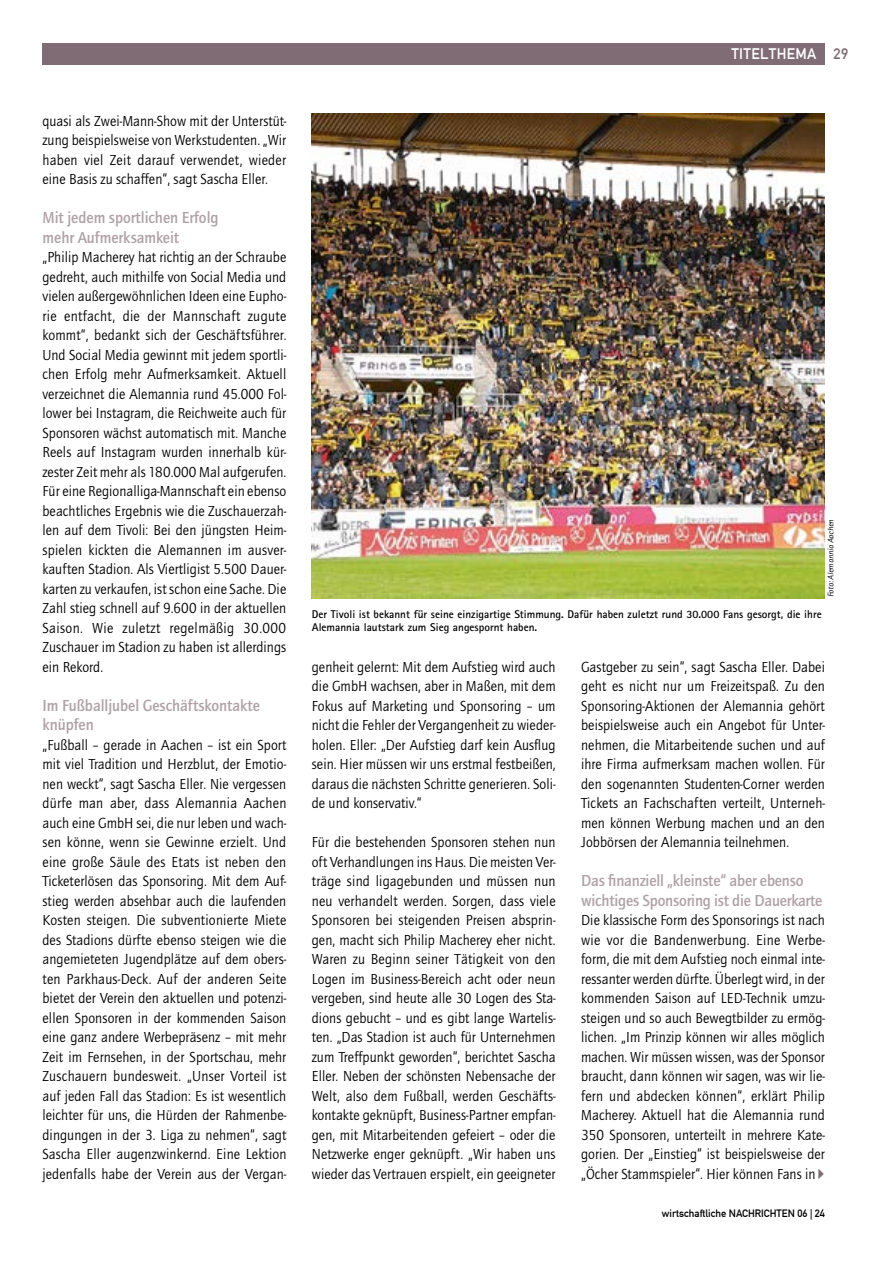
<style>
.page{position:relative;width:893px;height:1263px;background:#fff}
.page>*{position:absolute;margin:0;border:0;box-sizing:border-box;transform-origin:0 0}
.Zwischentitel{font:500 16.5px/19.5px "Quay Sans ITC Std";color:#afa1a7;scale:.95 1}
.Grundtext_Inhalt{font:15px/19.5px "Quay Sans ITC Std";letter-spacing:.005em;color:#000;text-align:justify;scale:.95 1}
.t1{font:15px "DIN1451 Com Mittelschrift";letter-spacing:.025em;color:#fff}
.t2{font:700 11.25px/12.8px "Rotis Sans Serif Std";color:#000}
.t3{font:10.5px "DIN1451 Com Mittelschrift";color:#000}
.Fotoverweis{font:italic 8.25px "Rotis Sans Serif Std";color:#000}
.s1{color:#806c74}
.s2{font-family:"Arial";color:#806c74}
</style>
<div class="page">
<div style="left:43px;top:43px;width:782px;height:22px;background:#806c74"></div>
<img style="left:312px;top:113px;width:513px;height:485px">
<p class="Grundtext_Inhalt" style="left:43px;top:111px;width:258px">quasi als Zwei-Mann-Show mit der Unterstüt&shy;zung beispielsweise von Werkstudenten. „Wir haben viel Zeit darauf verwendet, wieder eine Basis zu schaffen“, sagt Sascha Eller.</p>
<p class="Zwischentitel" style="left:43px;top:208px;width:187px">Mit jedem sportlichen Erfolg mehr Aufmerksamkeit</p>
<p class="Grundtext_Inhalt" style="left:43px;top:248px;width:258px">„Philip Macherey hat richtig an der Schraube gedreht, auch mithilfe von Social Media und vielen außergewöhnlichen Ideen eine Eupho&shy;rie entfacht, die der Mannschaft zugute kommt“, bedankt sich der Geschäftsführer.<br>Und Social Media gewinnt mit jedem sportli&shy;chen Erfolg mehr Aufmerksamkeit. Aktuell verzeichnet die Alemannia rund 45.000 Fol&shy;lower bei Instagram, die Reichweite auch für Sponsoren wächst automatisch mit. Manche Reels auf Instagram wurden innerhalb kür&shy;zester Zeit mehr als 180.000 Mal aufgerufen.<br>Für eine Regionalliga-Mannschaft ein ebenso beachtliches Ergebnis wie die Zuschauerzah&shy;len auf dem Tivoli: Bei den jüngsten Heim&shy;spielen kickten die Alemannen im ausver&shy;kauften Stadion. Als Viertligist 5.500 Dauer&shy;karten zu verkaufen, ist schon eine Sache. Die Zahl stieg schnell auf 9.600 in der aktuellen Saison. Wie zuletzt regelmäßig 30.000<br>Zuschauer im Stadion zu haben ist allerdings ein Rekord.</p>
<p class="Zwischentitel" style="left:43px;top:696px;width:230px">Im Fußballjubel Geschäftskontakte knüpfen</p>
<p class="Grundtext_Inhalt" style="left:43px;top:735px;width:258px">„Fußball – gerade in Aachen – ist ein Sport mit viel Tradition und Herzblut, der Emotio&shy;nen weckt“, sagt Sascha Eller. Nie vergessen dürfe man aber, dass Alemannia Aachen auch eine GmbH sei, die nur leben und wach&shy;sen könne, wenn sie Gewinne erzielt. Und eine große Säule des Etats ist neben den Ticketerlösen das Sponsoring. Mit dem Auf&shy;stieg werden absehbar auch die laufenden Kosten steigen. Die subventionierte Miete des Stadions dürfte ebenso steigen wie die angemieteten Jugendplätze auf dem obers&shy;ten Parkhaus-Deck. Auf der anderen Seite bietet der Verein den aktuellen und potenzi&shy;ellen Sponsoren in der kommenden Saison eine ganz andere Werbepräsenz – mit mehr Zeit im Fernsehen, in der Sportschau, mehr Zuschauern bundesweit. „Unser Vorteil ist auf jeden Fall das Stadion: Es ist wesentlich leichter für uns, die Hürden der Rahmenbe&shy;dingungen in der 3. Liga zu nehmen“, sagt Sascha Eller augenzwinkernd. Eine Lektion jedenfalls habe der Verein aus der Vergan-</p>
<p class="t1" style="left:731px;top:45px;width:118px">TITELTHEMA <span class="s1">29</span></p>
<p class="Fotoverweis" style="left:826px;top:597px;width:80px;rotate:-90deg">Foto: Alemannia Aachen</p>
<p class="t2" style="left:312px;top:608px;width:511px">Der Tivoli ist bekannt für seine einzigartige Stimmung. Dafür haben zuletzt rund 30.000 Fans gesorgt, die ihre<br>Alemannia lautstark zum Sieg angespornt haben.</p>
<p class="Grundtext_Inhalt" style="left:312px;top:657px;width:258px">genheit gelernt: Mit dem Aufstieg wird auch die GmbH wachsen, aber in Maßen, mit dem Fokus auf Marketing und Sponsoring – um nicht die Fehler der Vergangenheit zu wieder&shy;holen. Eller: „Der Aufstieg darf kein Ausflug sein. Hier müssen wir uns erstmal festbeißen, daraus die nächsten Schritte generieren. Soli&shy;de und konservativ.“</p>
<p class="Grundtext_Inhalt" style="left:312px;top:833px;width:258px">Für die bestehenden Sponsoren stehen nun oft Verhandlungen ins Haus. Die meisten Ver&shy;träge sind ligagebunden und müssen nun neu verhandelt werden. Sorgen, dass viele Sponsoren bei steigenden Preisen absprin&shy;gen, macht sich Philip Macherey eher nicht.<br>Waren zu Beginn seiner Tätigkeit von den Logen im Business-Bereich acht oder neun vergeben, sind heute alle 30 Logen des Sta&shy;dions gebucht – und es gibt lange Wartelis&shy;ten. „Das Stadion ist auch für Unternehmen zum Treffpunkt geworden“, berichtet Sascha Eller. Neben der schönsten Nebensache der Welt, also dem Fußball, werden Geschäfts&shy;kontakte geknüpft, Business-Partner empfan&shy;gen, mit Mitarbeitenden gefeiert – oder die Netzwerke enger geknüpft. „Wir haben uns wieder das Vertrauen erspielt, ein geeigneter</p>
<p class="Grundtext_Inhalt" style="left:581px;top:657px;width:258px">Gastgeber zu sein“, sagt Sascha Eller. Dabei geht es nicht nur um Freizeitspaß. Zu den Sponsoring-Aktionen der Alemannia gehört beispielsweise auch ein Angebot für Unter&shy;nehmen, die Mitarbeitende suchen und auf ihre Firma aufmerksam machen wollen. Für den sogenannten Studenten-Corner werden Tickets an Fachschaften verteilt, Unterneh&shy;men können Werbung machen und an den Jobbörsen der Alemannia teilnehmen.</p>
<p class="Zwischentitel" style="left:581px;top:871px;width:255px">Das finanziell „kleinste“ aber ebenso wichtiges Sponsoring ist die Dauerkarte</p>
<p class="Grundtext_Inhalt" style="left:581px;top:911px;width:258px">Die klassische Form des Sponsorings ist nach wie vor die Bandenwerbung. Eine Werbe&shy;form, die mit dem Aufstieg noch einmal inte&shy;ressanter werden dürfte. Überlegt wird, in der kommenden Saison auf LED-Technik umzu&shy;steigen und so auch Bewegtbilder zu ermög&shy;lichen. „Im Prinzip können wir alles möglich machen. Wir müssen wissen, was der Sponsor braucht, dann können wir sagen, was wir lie&shy;fern und abdecken können“, erklärt Philip Macherey. Aktuell hat die Alemannia rund 350 Sponsoren, unterteilt in mehrere Kate&shy;gorien. Der „Einstieg“ ist beispielsweise der „Öcher Stammspieler“. Hier können Fans in <span class="s2">►</span></p>
<p class="t3" style="left:662px;top:1207px;width:164px">wirtschaftliche NACHRICHTEN 06 | 24</p>
</div>
